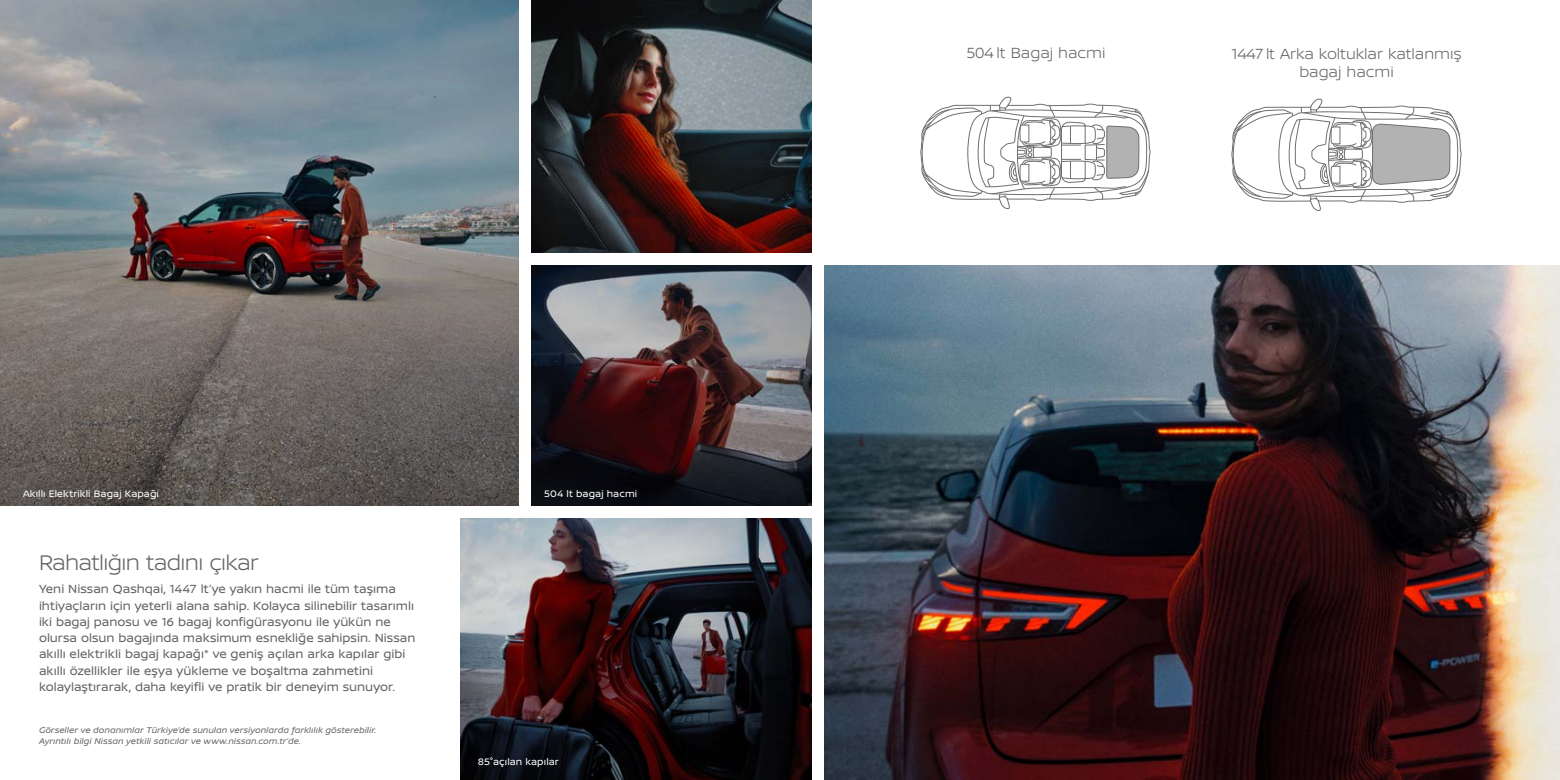
<style>
.page{position:relative;width:1560px;height:780px;background:#fff}
.page>*{position:absolute;margin:0;border:0;box-sizing:border-box;transform-origin:0 0}
.t1{font:300 22.5px "Nissan Brand";letter-spacing:-.03em;color:#646363}
.t2{font:300 15.62px/17.5px "Nissan Brand";letter-spacing:-.005em;color:#646363;text-align:center}
.t3{font:12.5px/16.2px "Nissan Brand";color:#646363}
.t4{font:10px "Nissan Brand";letter-spacing:.005em;color:#fff}
.t5{font:italic 8.75px/10.5px "Nissan Brand";letter-spacing:.015em;color:#646363}
</style>
<div class="page">
<img style="left:0;top:0;width:518px;height:506px">
<img style="left:461px;top:518px;width:350px;height:262px">
<img style="left:824px;top:265px;width:735px;height:515px">
<img style="left:531px;top:0;width:280px;height:253px">
<img style="left:531px;top:265px;width:280px;height:241px">
<svg style="left:1231px;top:98px;width:230px;height:113px"></svg>
<svg style="left:920px;top:96px;width:230px;height:113px"></svg>
<p class="t4" style="left:23px;top:486px;width:137px">Akıllı Elektrikli Bagaj Kapağı</p>
<h1 class="t1" style="left:39px;top:546px;width:221px">Rahatlığın tadını çıkar</h1>
<p class="t3" style="left:39px;top:580px;width:378px">Yeni Nissan Qashqai, 1447 lt’ye yakın hacmi ile tüm taşıma ihtiyaçların için yeterli alana sahip. Kolayca silinebilir tasarımlı iki bagaj panosu ve 16 bagaj konfigürasyonu ile yükün ne olursa olsun bagajında maksimum esnekliğe sahipsin. Nissan akıllı elektrikli bagaj kapağı* ve geniş açılan arka kapılar gibi akıllı özellikler ile eşya yükleme ve boşaltma zahmetini kolaylaştırarak, daha keyifli ve pratik bir deneyim sunuyor.</p>
<p class="t5" style="left:39px;top:724px;width:339px">Görseller ve donanımlar Türkiye’de sunulan versiyonlarda farklılık gösterebilir.<br>Ayrıntılı bilgi Nissan yetkili satıcılar ve www.nissan.com.tr’de.</p>
<p class="t4" style="left:544px;top:486px;width:94px">504 lt bagaj hacmi</p>
<p class="t4" style="left:478px;top:754px;width:82px">85°açılan kapılar</p>
<p class="t2" style="left:966px;top:44px;width:141px">504 lt Bagaj hacmi</p>
<p class="t2" style="left:1231px;top:45px;width:232px">1447 lt Arka koltuklar katlanmış bagaj hacmi</p>
</div>
